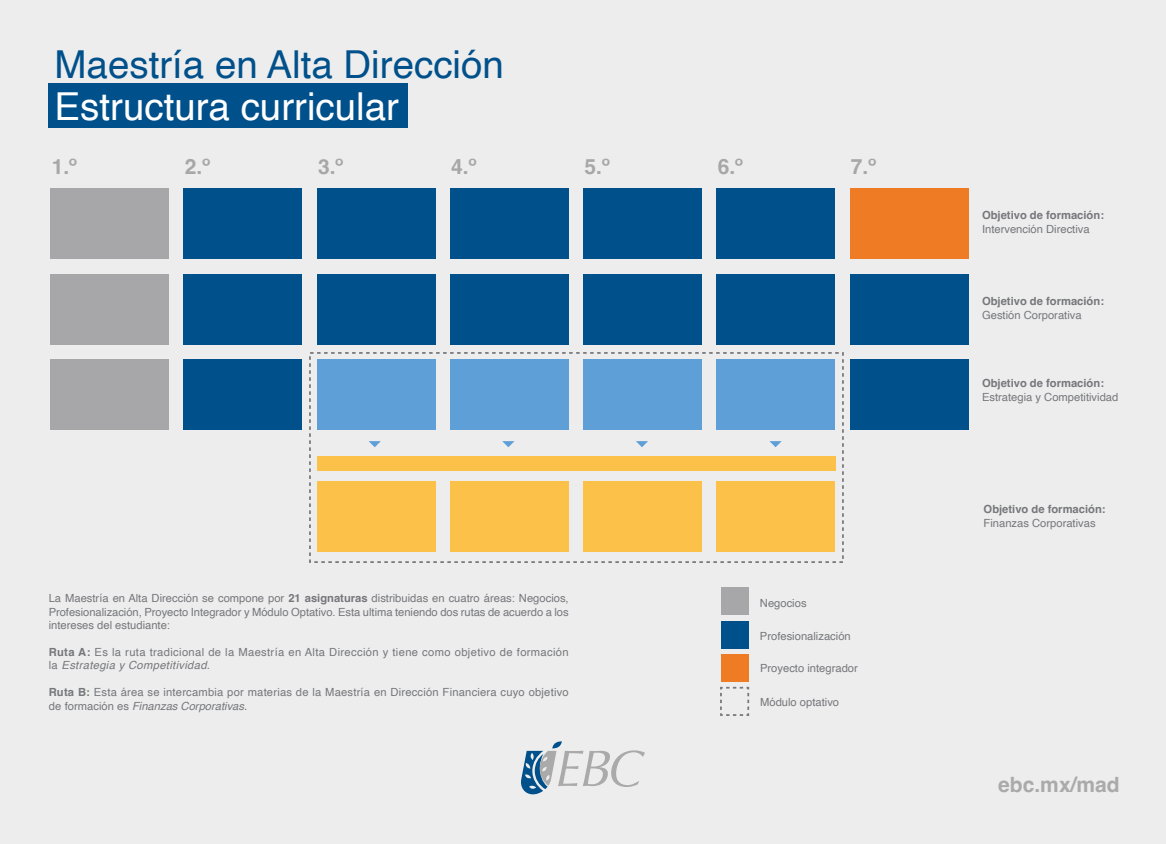
<style>
.page{position:relative;width:1166px;height:844px;background:#fff}
.page>*{position:absolute;margin:0;border:0;box-sizing:border-box;transform-origin:0 0}
.t1{font:38.5px "Helvetica";color:#00508b}
.t2{font:38.5px "Helvetica";color:#fff}
.t3{font:700 21px "Helvetica";color:#a7a7a9}
.t4{font:700 21px "Helvetica";color:#aaa}
.t5{font:11.2px/13.5px "Helvetica";color:#76777b;text-align:justify}
.t6{font:11.2px/13.5px "Helvetica";letter-spacing:.02em;color:#76777b}
.t7{font:11.2px/13.5px "Helvetica";letter-spacing:.03em;color:#76777b}
.t8{font:700 11.2px "Helvetica";color:#76777b}
.s1{font-weight:700}
.s2{font-style:italic}
</style>
<div class="page">
<div style="left:0;top:0;width:1166px;height:843px;background:#ededed"></div>
<div style="left:721px;top:654px;width:27px;height:27px;background:#ef7b24"></div>
<svg style="left:720px;top:686px;width:30px;height:30px"></svg>
<div style="left:721px;top:587px;width:27px;height:27px;background:#a7a7a9"></div>
<div style="left:721px;top:620px;width:27px;height:28px;background:#00508b"></div>
<div style="left:49px;top:84px;width:359px;height:44px;background:#00508b"></div>
<svg style="left:521px;top:741px;width:124px;height:53px"></svg>
<div style="left:317px;top:481px;width:118px;height:71px;background:#fcc149"></div>
<div style="left:450px;top:481px;width:119px;height:71px;background:#fcc149"></div>
<div style="left:584px;top:481px;width:118px;height:71px;background:#fcc149"></div>
<div style="left:717px;top:481px;width:118px;height:71px;background:#fcc149"></div>
<div style="left:317px;top:457px;width:518px;height:14px;background:#fcc149"></div>
<div style="left:50px;top:188px;width:119px;height:71px;background:#a7a7a9"></div>
<div style="left:184px;top:188px;width:118px;height:71px;background:#00508b"></div>
<div style="left:317px;top:188px;width:118px;height:71px;background:#00508b"></div>
<div style="left:450px;top:188px;width:118px;height:71px;background:#00508b"></div>
<div style="left:583px;top:188px;width:119px;height:71px;background:#00508b"></div>
<div style="left:717px;top:188px;width:118px;height:71px;background:#00508b"></div>
<div style="left:50px;top:274px;width:119px;height:70px;background:#a7a7a9"></div>
<div style="left:184px;top:274px;width:118px;height:70px;background:#00508b"></div>
<div style="left:317px;top:274px;width:118px;height:70px;background:#00508b"></div>
<div style="left:450px;top:274px;width:118px;height:70px;background:#00508b"></div>
<div style="left:583px;top:274px;width:119px;height:70px;background:#00508b"></div>
<div style="left:717px;top:274px;width:118px;height:70px;background:#00508b"></div>
<div style="left:50px;top:359px;width:119px;height:70px;background:#a7a7a9"></div>
<div style="left:184px;top:359px;width:118px;height:70px;background:#00508b"></div>
<div style="left:317px;top:359px;width:118px;height:70px;background:#5f9fd7"></div>
<div style="left:450px;top:359px;width:118px;height:70px;background:#5f9fd7"></div>
<div style="left:583px;top:359px;width:119px;height:70px;background:#5f9fd7"></div>
<div style="left:717px;top:359px;width:118px;height:70px;background:#5f9fd7"></div>
<svg style="left:369px;top:441px;width:12px;height:6px"></svg>
<svg style="left:502px;top:441px;width:12px;height:6px"></svg>
<svg style="left:636px;top:441px;width:12px;height:6px"></svg>
<svg style="left:769px;top:441px;width:13px;height:6px"></svg>
<div style="left:309px;top:352px;width:535px;height:211px;border:2px dashed #76777b"></div>
<div style="left:850px;top:274px;width:118px;height:70px;background:#00508b"></div>
<div style="left:850px;top:359px;width:118px;height:70px;background:#00508b"></div>
<div style="left:850px;top:188px;width:118px;height:71px;background:#ef7b24"></div>
<h1 class="t1" style="left:55px;top:35px;width:451px">Maestría en Alta Dirección</h1>
<h1 class="t2" style="left:55px;top:77px;width:346px">Estructura curricular</h1>
<h2 class="t3" style="left:52px;top:153px;width:27px">1.º</h2>
<h2 class="t3" style="left:185px;top:153px;width:27px">2.º</h2>
<h2 class="t3" style="left:318px;top:153px;width:27px">3.º</h2>
<h2 class="t3" style="left:451px;top:153px;width:27px">4.º</h2>
<h2 class="t3" style="left:584px;top:153px;width:27px">5.º</h2>
<h2 class="t3" style="left:718px;top:153px;width:27px">6.º</h2>
<h2 class="t3" style="left:851px;top:153px;width:27px">7.º</h2>
<p class="t5" style="left:49px;top:591px;width:521px">La Maestría en Alta Dirección se compone por <span class="s1">21 asignaturas</span> distribuidas en cuatro áreas: Negocios, Profesionalización, Proyecto Integrador y Módulo Optativo. Esta ultima teniendo dos rutas de acuerdo a los intereses del estudiante:</p>
<p class="t7" style="left:49px;top:645px;width:521px"><span class="s1">Ruta A:</span> Es la ruta tradicional de la Maestría en Alta Dirección y tiene como objetivo de formación la <span class="s2">Estrategia y Competitividad.</span></p>
<p class="t6" style="left:49px;top:685px;width:521px"><span class="s1">Ruta B:</span> Esta área se intercambia por materias de la Maestría en Dirección Financiera cuyo objetivo de formación es <span class="s2">Finanzas Corporativas.</span></p>
<p class="t5" style="left:760px;top:596px;width:48px">Negocios</p>
<p class="t5" style="left:760px;top:629px;width:92px">Profesionalización</p>
<p class="t5" style="left:760px;top:661px;width:99px">Proyecto integrador</p>
<p class="t5" style="left:760px;top:695px;width:81px">Módulo optativo</p>
<p class="t8" style="left:982px;top:208px;width:123px">Objetivo de formación:</p>
<p class="t5" style="left:982px;top:222px;width:109px">Intervención Directiva</p>
<p class="t8" style="left:982px;top:294px;width:123px">Objetivo de formación:</p>
<p class="t5" style="left:982px;top:309px;width:101px">Gestión Corporativa</p>
<p class="t8" style="left:982px;top:376px;width:123px">Objetivo de formación:</p>
<p class="t5" style="left:982px;top:391px;width:138px">Estrategia y Competitividad</p>
<p class="t8" style="left:983px;top:502px;width:123px">Objetivo de formación:</p>
<p class="t5" style="left:983px;top:517px;width:114px">Finanzas Corporativas</p>
<h2 class="t4" style="left:998px;top:771px;width:123px">ebc.mx/mad</h2>
</div>
